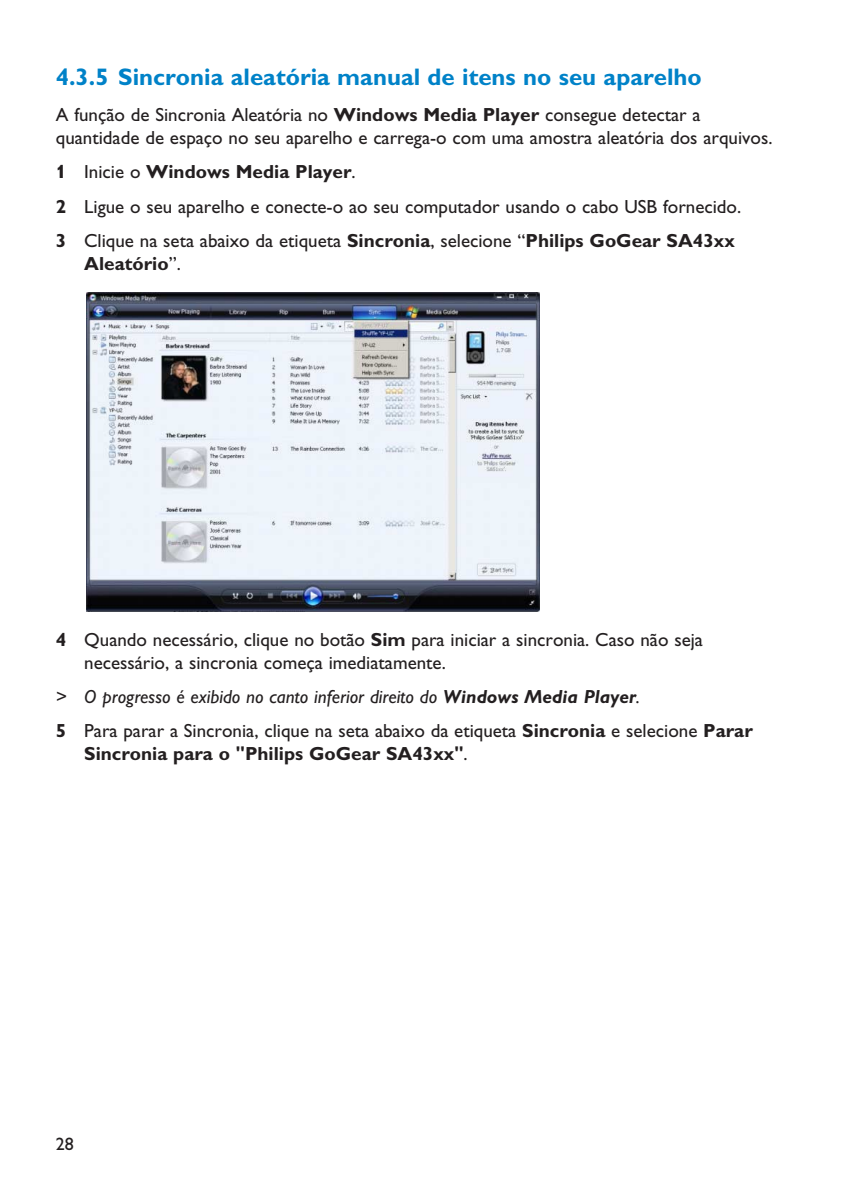
<style>
.page{position:relative;width:842px;height:1191px;background:#fff}
.page>*{position:absolute;margin:0;border:0;box-sizing:border-box;transform-origin:0 0}
.t1{font:700 24px "Gill Alt One";color:#0082c8}
.t2{font:19px/34.2px "Gill Alt One";color:#231f20}
.t3{font:700 19px "Gill Alt One";color:#231f20}
.t4{font:18px "Gill Alt One";color:#231f20}
.s1{font-weight:700}
.s2{font-weight:400}
.s3{font-style:italic}
.s4{font-weight:700;font-style:italic}
</style>
<div class="page">
<img style="left:86px;top:293px;width:453px;height:318px">
<p class="t1" style="left:56px;top:68px;width:647px">4.3.5 Sincronia aleatória manual de itens no seu aparelho</p>
<p class="t2" style="left:56px;top:106px;width:718px;line-height:22.8px">A função de Sincronia Aleatória no <span class="s1">Windows Media Player</span> consegue detectar a quantidade de espaço no seu aparelho e carrega-o com uma amostra aleatória dos arquivos.</p>
<p class="t2" style="left:56px;top:157px;width:687px"><span class="s1">1</span> Inicie o <span class="s1">Windows Media Player</span>.<br><span class="s1">2</span> Ligue o seu aparelho e conecte-o ao seu computador usando o cabo USB fornecido.<br><span class="s1">3</span> Clique na seta abaixo da etiqueta <span class="s1">Sincronia</span>, selecione “<span class="s1">Philips GoGear SA43xx</span></p>
<p class="t3" style="left:84px;top:256px;width:98px">Aleatório<span class="s2">”.</span></p>
<p class="t2" style="left:84px;top:630px;width:620px;line-height:22.8px;text-indent:-28px"><span class="s1">4</span> Quando necessário, clique no botão <span class="s1">Sim</span> para iniciar a sincronia. Caso não seja necessário, a sincronia começa imediatamente.</p>
<p class="t2" style="left:56px;top:681px;width:698px"><span class="s3">&gt; O progresso é exibido no canto inferior direito do</span> <span class="s4">Windows Media Player</span><span class="s3">.<br></span><span class="s1">5</span> Para parar a Sincronia, clique na seta abaixo da etiqueta <span class="s1">Sincronia</span> e selecione <span class="s1">Parar</span></p>
<p class="t3" style="left:84px;top:746px;width:385px">Sincronia para o "Philips GoGear SA43xx"<span class="s2">.</span></p>
<p class="t4" style="left:56px;top:1137px;width:19px">28</p>
</div>
